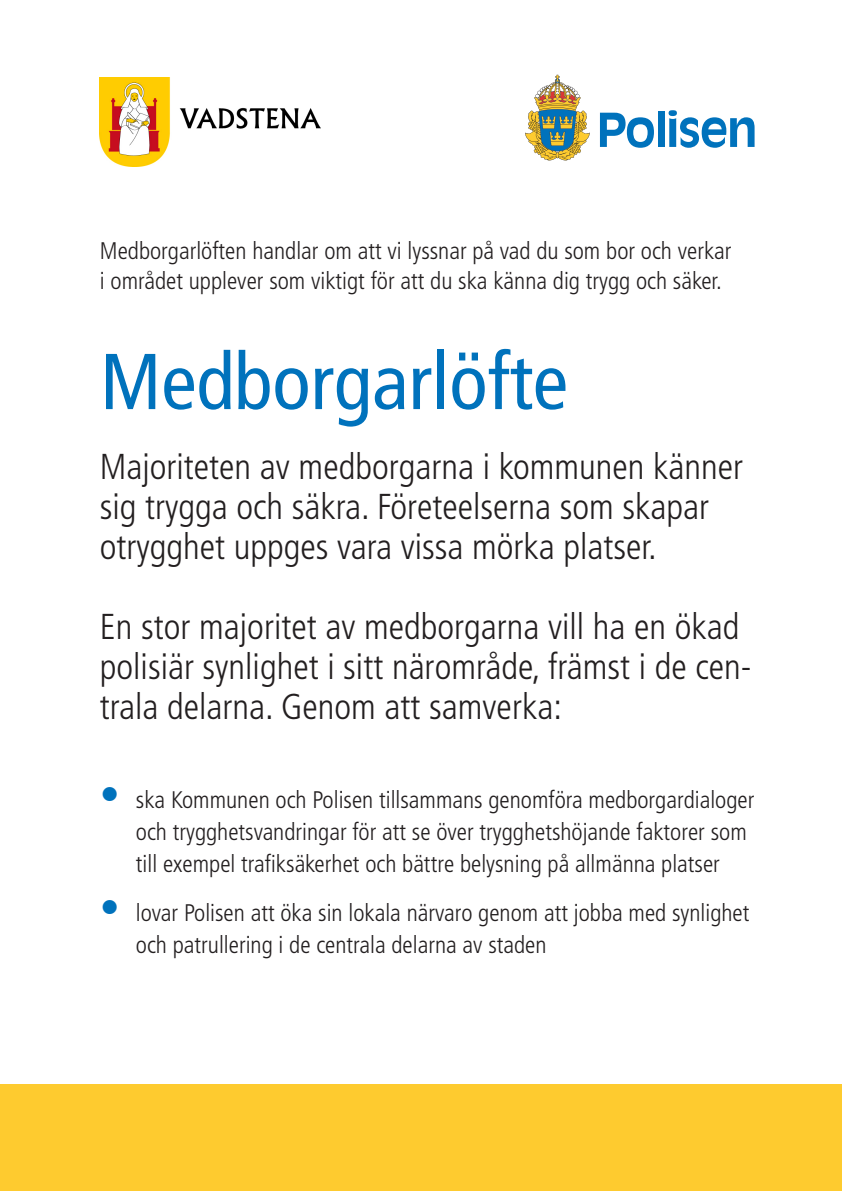
<style>
.page{position:relative;width:842px;height:1191px;background:#fff}
.page>*{position:absolute;margin:0;border:0;box-sizing:border-box;transform-origin:0 0}
.t1{font:condensed 79px "Frutiger LT Std";color:#0072bc}
.t2{font:300 condensed 36px/40px "Frutiger LT Std";color:#231f20}
.t3{font:300 condensed 24px/30px "Frutiger LT Std";color:#231f20}
.s1{font-size:40px;color:#0072bc}
</style>
<div class="page">
<svg style="left:600px;top:113px;width:54px;height:35px"></svg>
<div style="left:658px;top:111px;width:6px;height:36px;background:#0072bc"></div>
<svg style="left:669px;top:110px;width:85px;height:38px"></svg>
<svg style="left:525px;top:75px;width:65px;height:86px"></svg>
<div style="left:0;top:1084px;width:842px;height:107px;background:#fecb2f"></div>
<img style="left:100px;top:77px;width:220px;height:89px">
<p class="t3" style="left:100px;top:236px;width:633px">Medborgarlöften handlar om att vi lyssnar på vad du som bor och verkar i området upplever som viktigt för att du ska känna dig trygg och säker.</p>
<p class="t1" style="left:100px;top:336px;width:469px">Medborgarlöfte</p>
<p class="t2" style="left:100px;top:447px;width:645px">Majoriteten av medborgarna i kommunen känner sig trygga och säkra. Företeelserna som skapar otrygghet uppges vara vissa mörka platser.</p>
<p class="t2" style="left:100px;top:607px;width:653px">En stor majoritet av medborgarna vill ha en ökad polisiär synlighet i sitt närområde, främst i de cen&shy;trala delarna. Genom att samverka:</p>
<p class="t3" style="left:100px;top:785px;width:656px"><span class="s1">•</span> ska Kommunen och Polisen tillsammans genomföra medborgardialoger</p>
<p class="t3" style="left:136px;top:817px;width:612px">och trygghetsvandringar för att se över trygghetshöjande faktorer som</p>
<p class="t3" style="left:136px;top:849px;width:585px">till exempel trafiksäkerhet och bättre belysning på allmänna platser</p>
<p class="t3" style="left:100px;top:898px;width:651px"><span class="s1">•</span> lovar Polisen att öka sin lokala närvaro genom att jobba med synlighet</p>
<p class="t3" style="left:136px;top:930px;width:412px">och patrullering i de centrala delarna av staden</p>
</div>
